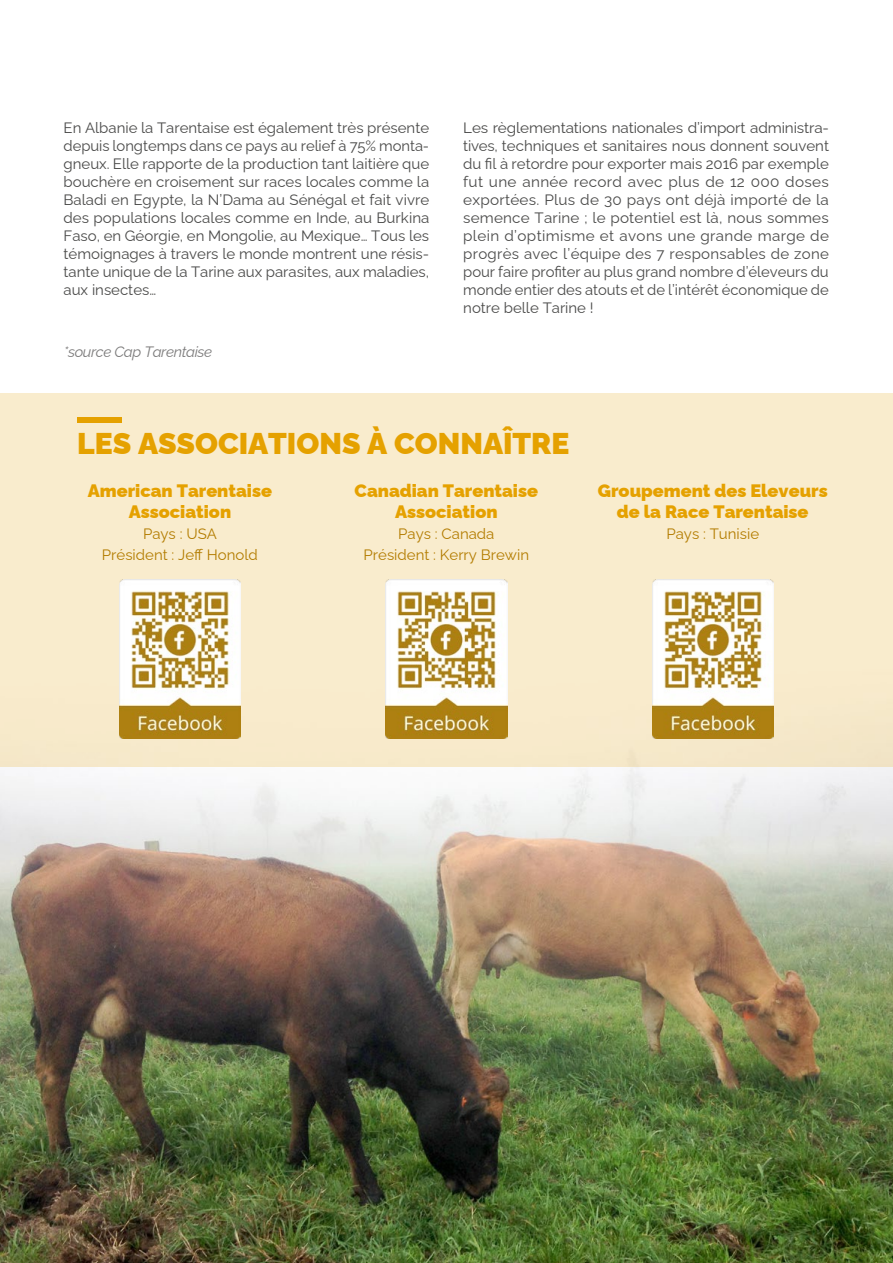
<style>
.page{position:relative;width:893px;height:1263px;background:#fff}
.page>*{position:absolute;margin:0;border:0;box-sizing:border-box;transform-origin:0 0}
.t1{font:900 30px "Raleway";color:#e5a100}
.t2{font:900 18px/21px "Raleway";color:#e5a100;text-align:center}
.t3{font:15px/18px "Raleway";color:#4a4a49;text-align:justify}
.t4{font:15px/21px "Raleway";color:#b37c00;text-align:center}
.t5{font:italic 15px "Raleway";letter-spacing:-.025em;color:#7c7b7b}
</style>
<div class="page">
<img style="left:0;top:585px;width:893px;height:678px">
<div style="left:1px;top:393px;width:892px;height:373px;background:#f9eccd"></div>
<div style="left:77px;top:417px;width:45px;height:6px;background:#e5a100"></div>
<img style="left:119px;top:579px;width:122px;height:160px">
<img style="left:386px;top:579px;width:121px;height:160px">
<img style="left:652px;top:579px;width:122px;height:160px">
<p class="t3" style="left:64px;top:117px;width:367px">En Albanie la Tarentaise est également très présente depuis longtemps dans ce pays au relief à 75% monta&shy;gneux. Elle rapporte de la production tant laitière que bouchère en croisement sur races locales comme la Baladi en Egypte, la N’Dama au Sénégal et fait vivre des populations locales comme en Inde, au Burkina Faso, en Géorgie, en Mongolie, au Mexique… Tous les témoignages à travers le monde montrent une résis&shy;tante unique de la Tarine aux parasites, aux maladies, aux insectes…</p>
<p class="t3" style="left:463px;top:117px;width:367px">Les règlementations nationales d’import administra&shy;tives, techniques et sanitaires nous donnent souvent du fil à retordre pour exporter mais 2016 par exemple fut une année record avec plus de 12 000 doses exportées. Plus de 30 pays ont déjà importé de la semence Tarine ; le potentiel est là, nous sommes plein d’optimisme et avons une grande marge de progrès avec l’équipe des 7 responsables de zone pour faire profiter au plus grand nombre d’éleveurs du monde entier des atouts et de l’intérêt économique de notre belle Tarine !</p>
<p class="t5" style="left:64px;top:339px;width:150px">*source Cap Tarentaise</p>
<h1 class="t1" style="left:77px;top:420px;width:494px">LES ASSOCIATIONS À CONNAÎTRE</h1>
<p class="t2" style="left:88px;top:479px;width:186px">American Tarentaise<br>Association</p>
<p class="t4" style="left:102px;top:522px;width:157px">Pays : USA<br>Président : Jeff Honold</p>
<p class="t2" style="left:355px;top:479px;width:185px">Canadian Tarentaise<br>Association</p>
<p class="t4" style="left:364px;top:522px;width:167px">Pays : Canada<br>Président : Kerry Brewin</p>
<p class="t2" style="left:598px;top:479px;width:231px">Groupement des Eleveurs de la Race Tarentaise</p>
<p class="t4" style="left:666px;top:522px;width:94px">Pays : Tunisie</p>
</div>
